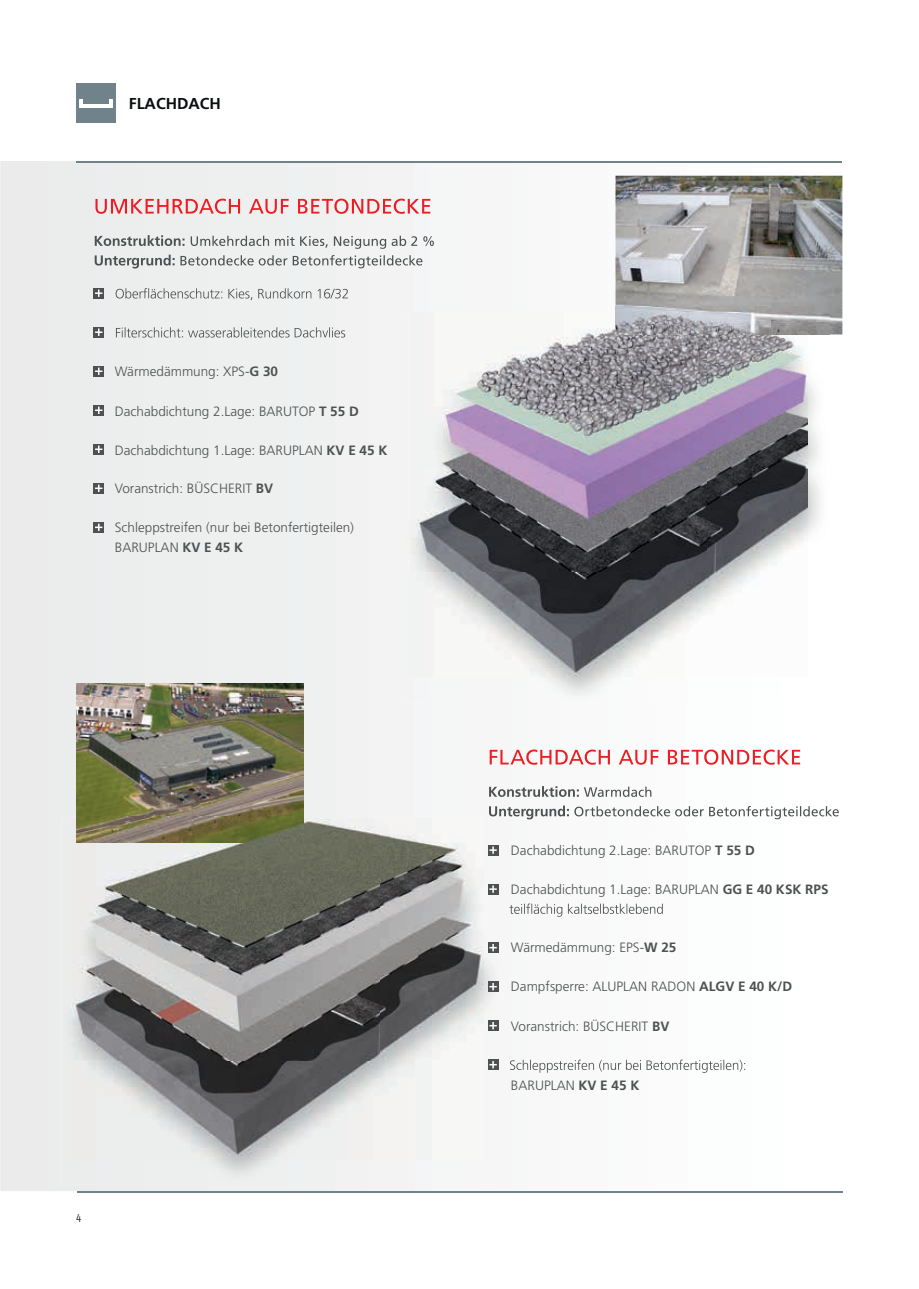
<style>
.page{position:relative;width:919px;height:1289px;background:#fff}
.page>*{position:absolute;margin:0;border:0;box-sizing:border-box;transform-origin:0 0}
.t1{font:700 15.75px "Frutiger LT Pro";color:#0b0e10}
.t2{font:300 13.5px "Frutiger LT Pro";color:#4e5151}
.t3{font:300 13.5px/19.5px "Frutiger LT Std";color:#4e5151}
.t4{font:11.25px "Akrobat";color:#0b0e10}
.s1{font-weight:700}
.s2{font-family:"Frutiger LT Std"}
</style>
<div class="page">
<div style="left:0;top:162px;width:373px;height:565px;background:#edefef"></div>
<img style="left:426px;top:703px;width:374px;height:117px">
<div style="left:303px;top:727px;width:70px;height:89px;background:#f1f2f1"></div>
<img style="left:615px;top:176px;width:227px;height:158px">
<div style="left:405px;top:312px;width:25px;height:391px;background:#f3f3f3"></div>
<img style="left:807px;top:334px;width:22px;height:203px">
<img style="left:708px;top:312px;width:121px;height:22px">
<img style="left:409px;top:306px;width:398px;height:6px">
<img style="left:409px;top:312px;width:299px;height:365px">
<img style="left:707px;top:334px;width:100px;height:343px">
<img style="left:76px;top:683px;width:227px;height:133px">
<div style="left:61px;top:818px;width:48px;height:366px;background:#ebecec"></div>
<img style="left:484px;top:818px;width:17px;height:252px">
<img style="left:71px;top:816px;width:413px;height:343px">
<hr style="left:76px;top:161px;width:766px;height:1px;background:#70828a">
<hr style="left:77px;top:1191px;width:765px;height:1px;background:#70828a">
<div style="left:76px;top:84px;width:40px;height:39px;background:#70828a"></div>
<hr style="left:79px;top:104px;width:34px;height:3px;background:#fff">
<svg style="left:79px;top:99px;width:4px;height:5px"></svg>
<svg style="left:110px;top:99px;width:3px;height:5px"></svg>
<svg style="left:95px;top:255px;width:327px;height:13px"></svg>
<svg style="left:95px;top:235px;width:339px;height:14px"></svg>
<svg style="left:95px;top:199px;width:335px;height:15px"></svg>
<svg style="left:510px;top:1059px;width:235px;height:13px"></svg>
<svg style="left:509px;top:903px;width:153px;height:13px"></svg>
<svg style="left:489px;top:805px;width:349px;height:14px"></svg>
<svg style="left:489px;top:786px;width:162px;height:11px"></svg>
<svg style="left:116px;top:327px;width:229px;height:10px;background:#cccece"></svg>
<svg style="left:116px;top:288px;width:232px;height:12px;background:#d0d2d2"></svg>
<svg style="left:94px;top:288px;width:10px;height:10px"></svg>
<svg style="left:95px;top:289px;width:7px;height:8px"></svg>
<svg style="left:94px;top:327px;width:10px;height:10px"></svg>
<svg style="left:95px;top:328px;width:7px;height:8px"></svg>
<svg style="left:94px;top:366px;width:10px;height:10px"></svg>
<svg style="left:95px;top:367px;width:7px;height:8px"></svg>
<svg style="left:94px;top:405px;width:10px;height:10px"></svg>
<svg style="left:95px;top:406px;width:7px;height:8px"></svg>
<svg style="left:94px;top:444px;width:10px;height:10px"></svg>
<svg style="left:95px;top:445px;width:7px;height:8px"></svg>
<svg style="left:94px;top:483px;width:10px;height:10px"></svg>
<svg style="left:95px;top:484px;width:7px;height:8px"></svg>
<svg style="left:94px;top:522px;width:10px;height:10px"></svg>
<svg style="left:95px;top:523px;width:7px;height:8px"></svg>
<svg style="left:489px;top:749px;width:311px;height:15px"></svg>
<svg style="left:488px;top:845px;width:10px;height:10px"></svg>
<svg style="left:489px;top:846px;width:7px;height:7px"></svg>
<svg style="left:488px;top:884px;width:10px;height:10px"></svg>
<svg style="left:489px;top:885px;width:7px;height:7px"></svg>
<div style="left:488px;top:942px;width:10px;height:10px;background:#4e5151"></div>
<svg style="left:489px;top:944px;width:7px;height:7px"></svg>
<div style="left:488px;top:981px;width:10px;height:10px;background:#4e5151"></div>
<svg style="left:489px;top:983px;width:7px;height:7px"></svg>
<div style="left:488px;top:1020px;width:10px;height:10px;background:#4e5151"></div>
<svg style="left:489px;top:1022px;width:7px;height:7px"></svg>
<div style="left:488px;top:1059px;width:10px;height:10px;background:#4e5151"></div>
<svg style="left:489px;top:1061px;width:7px;height:7px"></svg>
<p class="t1" style="left:129px;top:95px;width:94px">FLACHDACH</p>
<p class="t3" style="left:115px;top:362px;width:165px">Wärmedämmung: XPS-<span class="s1">G 30</span></p>
<p class="t3" style="left:115px;top:401px;width:245px">Dachabdichtung 2.Lage: BARUTOP <span class="s1">T 55 D</span></p>
<p class="t3" style="left:115px;top:440px;width:274px">Dachabdichtung 1.Lage: BARUPLAN <span class="s1">KV E 45 K</span></p>
<p class="t2" style="left:115px;top:480px;width:160px">Voranstrich: <span class="s2">BÜSCHERIT</span> <span class="s1">BV</span></p>
<p class="t3" style="left:115px;top:518px;width:241px">Schleppstreifen (nur bei Betonfertigteilen)<br>BARUPLAN <span class="s1">KV E 45 K</span></p>
<p class="t4" style="left:77px;top:1210px;width:6px">4</p>
<p class="t2" style="left:511px;top:842px;width:245px">Dachabdichtung 2.Lage: BARUTOP <span class="s1">T 55 D</span></p>
<p class="t2" style="left:511px;top:881px;width:319px">Dachabdichtung 1.Lage: BARUPLAN <span class="s1">GG E 40 KSK RPS</span></p>
<p class="t2" style="left:511px;top:939px;width:167px">Wärmedämmung: EPS-<span class="s1">W 25</span></p>
<p class="t2" style="left:511px;top:978px;width:283px">Dampfsperre: ALUPLAN RADON <span class="s1">ALGV E 40 K/D</span></p>
<p class="t2" style="left:511px;top:1018px;width:160px">Voranstrich: BÜSCHERIT <span class="s1">BV</span></p>
<p class="t2" style="left:511px;top:1077px;width:130px">BARUPLAN <span class="s1">KV E 45 K</span></p>
</div>
